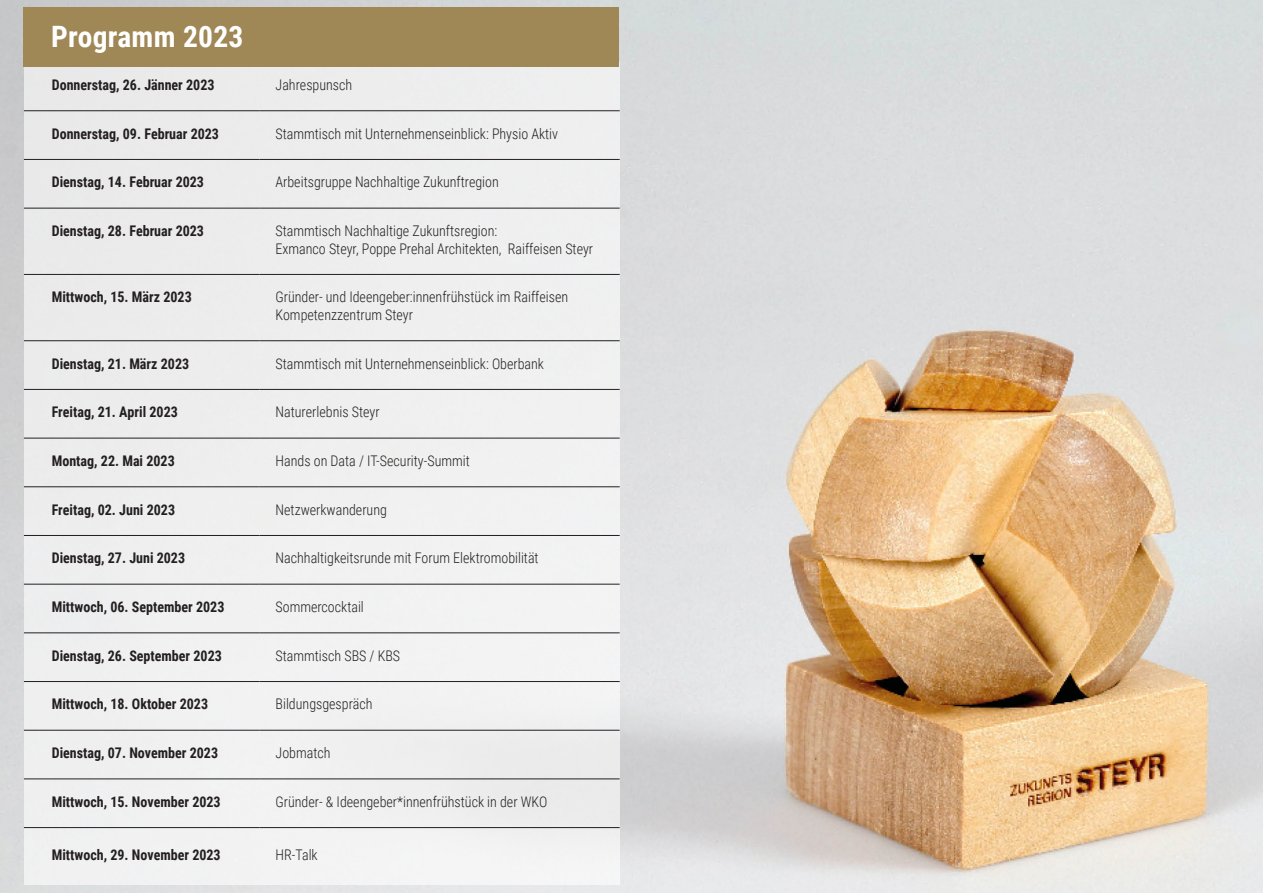
<style>
.page{position:relative;width:1263px;height:893px;background:#fff}
.page>*{position:absolute;margin:0;border:0;box-sizing:border-box;transform-origin:0 0}
.t1{font:700 29.4px "Roboto Condensed";letter-spacing:.01em;color:#fff}
.t2{font:300 14.7px/17.5px "Roboto Condensed";color:#231f20;scale:.96 1}
.t3{font:700 14.7px "Roboto Condensed";color:#231f20;scale:.96 1}
</style>
<div class="page">
<img style="left:0;top:0;width:1263px;height:893px">
<div style="left:24px;top:62px;width:596px;height:822px;background:#efeff0"></div>
<hr style="left:24px;top:110px;width:236px;height:1px;background:#231f20">
<hr style="left:260px;top:110px;width:360px;height:1px;background:#231f20">
<hr style="left:24px;top:159px;width:236px;height:1px;background:#231f20">
<hr style="left:260px;top:159px;width:360px;height:1px;background:#231f20">
<hr style="left:24px;top:208px;width:236px;height:1px;background:#231f20">
<hr style="left:260px;top:208px;width:360px;height:1px;background:#231f20">
<hr style="left:24px;top:274px;width:236px;height:1px;background:#231f20">
<hr style="left:260px;top:274px;width:360px;height:1px;background:#231f20">
<hr style="left:24px;top:340px;width:236px;height:1px;background:#231f20">
<hr style="left:260px;top:340px;width:360px;height:1px;background:#231f20">
<hr style="left:24px;top:389px;width:236px;height:1px;background:#231f20">
<hr style="left:260px;top:389px;width:360px;height:1px;background:#231f20">
<hr style="left:24px;top:438px;width:236px;height:1px;background:#231f20">
<hr style="left:260px;top:438px;width:360px;height:1px;background:#231f20">
<hr style="left:24px;top:486px;width:236px;height:1px;background:#231f20">
<hr style="left:260px;top:486px;width:360px;height:1px;background:#231f20">
<hr style="left:24px;top:535px;width:236px;height:1px;background:#231f20">
<hr style="left:260px;top:535px;width:360px;height:1px;background:#231f20">
<hr style="left:24px;top:584px;width:236px;height:1px;background:#231f20">
<hr style="left:260px;top:584px;width:360px;height:1px;background:#231f20">
<hr style="left:24px;top:633px;width:236px;height:1px;background:#231f20">
<hr style="left:260px;top:633px;width:360px;height:1px;background:#231f20">
<hr style="left:24px;top:681px;width:236px;height:1px;background:#231f20">
<hr style="left:260px;top:681px;width:360px;height:1px;background:#231f20">
<hr style="left:24px;top:730px;width:236px;height:1px;background:#231f20">
<hr style="left:260px;top:730px;width:360px;height:1px;background:#231f20">
<hr style="left:24px;top:779px;width:236px;height:1px;background:#231f20">
<hr style="left:260px;top:779px;width:360px;height:1px;background:#231f20">
<hr style="left:24px;top:827px;width:236px;height:1px;background:#231f20">
<hr style="left:260px;top:827px;width:360px;height:1px;background:#231f20">
<div style="left:23px;top:7px;width:596px;height:60px;background:#9f8756"></div>
<p class="t1" style="left:51px;top:16px;width:194px">Programm 2023</p>
<p class="t3" style="left:52px;top:74px;width:171px">Donnerstag, 26. Jänner 2023</p>
<p class="t2" style="left:276px;top:75px;width:81px">Jahrespunsch</p>
<p class="t3" style="left:52px;top:123px;width:176px">Donnerstag, 09. Februar 2023</p>
<p class="t2" style="left:276px;top:124px;width:296px">Stammtisch mit Unternehmenseinblick: Physio Aktiv</p>
<p class="t3" style="left:52px;top:172px;width:160px">Dienstag, 14. Februar 2023</p>
<p class="t2" style="left:276px;top:173px;width:234px">Arbeitsgruppe Nachhaltige Zukunftregion</p>
<p class="t3" style="left:52px;top:220px;width:160px">Dienstag, 28. Februar 2023</p>
<p class="t2" style="left:276px;top:221px;width:332px">Stammtisch Nachhaltige Zukunftsregion:<br>Exmanco Steyr, Poppe Prehal Architekten, Raiffeisen Steyr</p>
<p class="t3" style="left:52px;top:287px;width:147px">Mittwoch, 15. März 2023</p>
<p class="t2" style="left:276px;top:288px;width:306px">Gründer- und Ideengeber:innenfrühstück im Raiffeisen<br>Kompetenzzentrum Steyr</p>
<p class="t3" style="left:52px;top:353px;width:145px">Dienstag, 21. März 2023</p>
<p class="t2" style="left:276px;top:354px;width:281px">Stammtisch mit Unternehmenseinblick: Oberbank</p>
<p class="t3" style="left:52px;top:402px;width:133px">Freitag, 21. April 2023</p>
<p class="t2" style="left:276px;top:403px;width:110px">Naturerlebnis Steyr</p>
<p class="t3" style="left:52px;top:450px;width:130px">Montag, 22. Mai 2023</p>
<p class="t2" style="left:276px;top:451px;width:204px">Hands on Data / IT-Security-Summit</p>
<p class="t3" style="left:52px;top:499px;width:130px">Freitag, 02. Juni 2023</p>
<p class="t2" style="left:276px;top:500px;width:117px">Netzwerkwanderung</p>
<p class="t3" style="left:52px;top:548px;width:140px">Dienstag, 27. Juni 2023</p>
<p class="t2" style="left:276px;top:549px;width:276px">Nachhaltigkeitsrunde mit Forum Elektromobilität</p>
<p class="t3" style="left:52px;top:596px;width:181px">Mittwoch, 06. September 2023</p>
<p class="t2" style="left:276px;top:597px;width:93px">Sommercocktail</p>
<p class="t3" style="left:52px;top:645px;width:179px">Dienstag, 26. September 2023</p>
<p class="t2" style="left:276px;top:646px;width:131px">Stammtisch SBS / KBS</p>
<p class="t3" style="left:52px;top:694px;width:164px">Mittwoch, 18. Oktober 2023</p>
<p class="t2" style="left:276px;top:695px;width:103px">Bildungsgespräch</p>
<p class="t3" style="left:52px;top:742px;width:175px">Dienstag, 07. November 2023</p>
<p class="t2" style="left:276px;top:743px;width:59px">Jobmatch</p>
<p class="t3" style="left:52px;top:791px;width:177px">Mittwoch, 15. November 2023</p>
<p class="t2" style="left:276px;top:792px;width:285px">Gründer- &amp; Ideengeber*innenfrühstück in der WKO</p>
<p class="t3" style="left:52px;top:844px;width:177px">Mittwoch, 29. November 2023</p>
<p class="t2" style="left:276px;top:845px;width:45px">HR-Talk</p>
</div>
